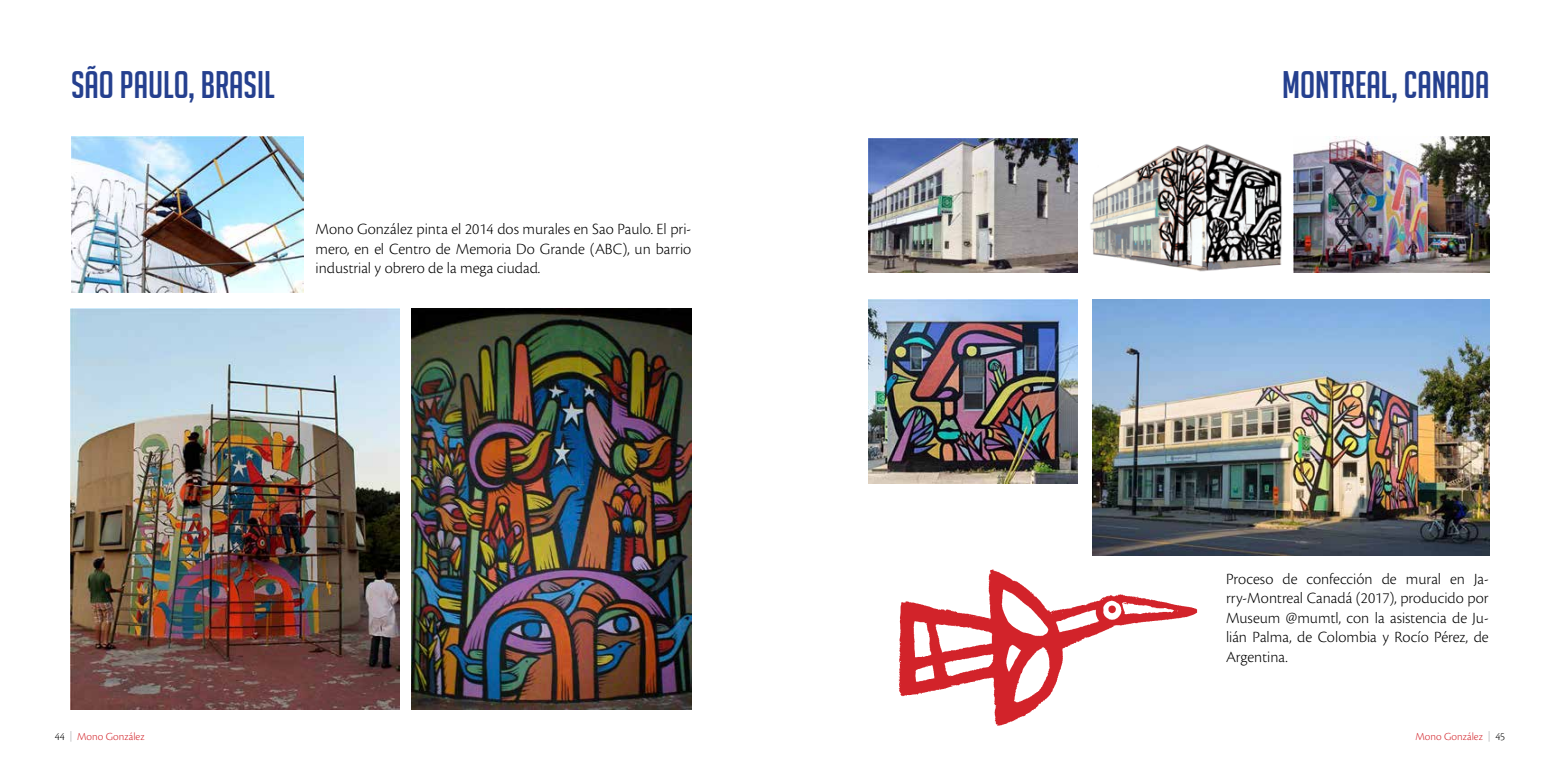
<style>
.page{position:relative;width:1560px;height:780px;background:#fff}
.page>*{position:absolute;margin:0;border:0;box-sizing:border-box;transform-origin:0 0}
.t1{font:37.5px "Big Noodle Titling";color:#25408f}
.t2{font:300 16.25px/19.5px "Cronos Pro";letter-spacing:-.005em;color:#000;text-align:justify}
.t3{font:300 11.25px "Cronos Pro";color:#d2232a}
.s1{color:#000}
</style>
<div class="page">
<img style="left:71px;top:137px;width:232px;height:156px">
<img style="left:71px;top:309px;width:328px;height:400px">
<img style="left:412px;top:309px;width:279px;height:400px">
<img style="left:1090px;top:144px;width:192px;height:128px">
<img style="left:868px;top:138px;width:209px;height:134px">
<img style="left:1293px;top:137px;width:196px;height:135px">
<img style="left:868px;top:299px;width:209px;height:184px">
<img style="left:1092px;top:299px;width:397px;height:256px">
<img style="left:898px;top:551px;width:323px;height:175px">
<h1 class="t1" style="left:71px;top:64px;width:205px">SÃO PAULO, BRASIL</h1>
<h1 class="t1" style="left:1281px;top:64px;width:209px">MONTREAL, CANADA</h1>
<p class="t2" style="left:315px;top:219px;width:377px">Mono González pinta el 2014 dos murales en Sao Paulo. El pri&shy;mero, en el Centro de Memoria Do Grande (ABC), un barrio industrial y obrero de la mega ciudad.</p>
<p class="t2" style="left:1225px;top:568px;width:264px">Proceso de confección de mural en Ja&shy;rry-Montreal Canadá (2017), producido por Museum @mumtl, con la asistencia de Ju&shy;lián Palma, de Colombia y Rocío Pérez, de Argentina.</p>
<p class="t3" style="left:55px;top:729px;width:91px"><span class="s1">44</span> Mono González</p>
<p class="t3" style="left:1415px;top:729px;width:91px">Mono González <span class="s1">45</span></p>
</div>
